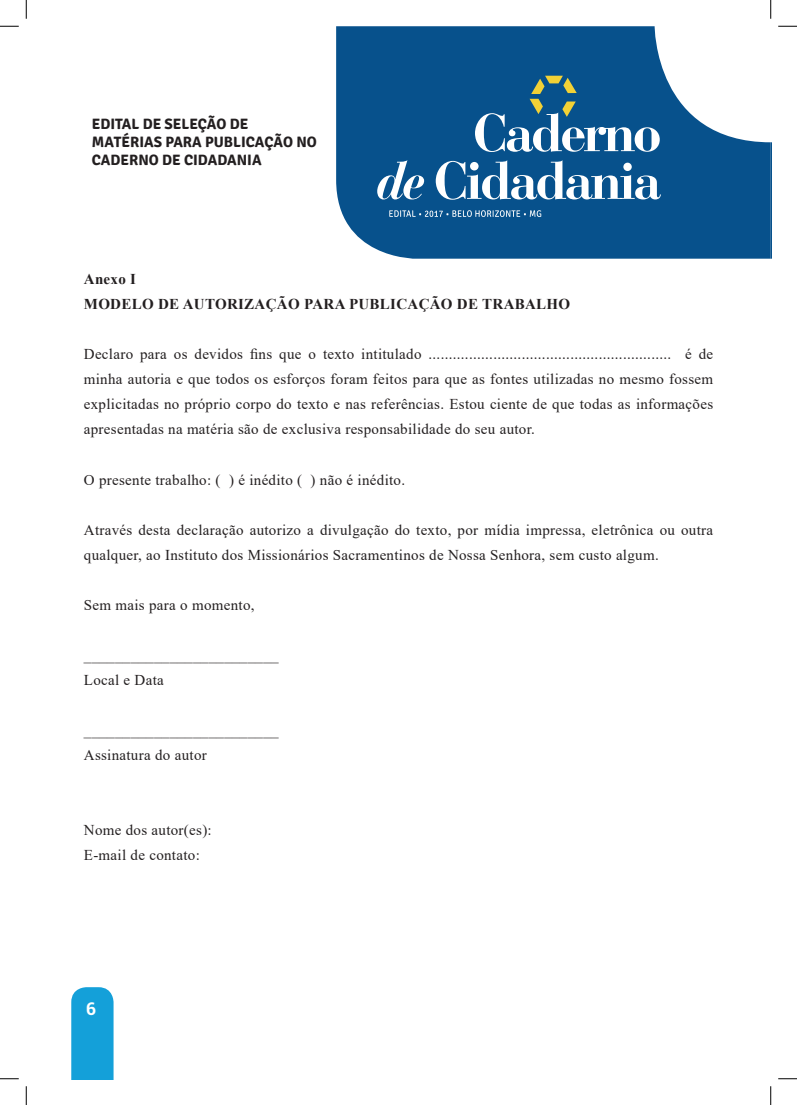
<style>
.page{position:relative;width:797px;height:1105px;background:#fff}
.page>*{position:absolute;margin:0;border:0;box-sizing:border-box;transform-origin:0 0}
.t1{font:700 17.5px "Roboto";color:#fff}
.t2{font:15px/25px "Times New Roman";letter-spacing:.02em;color:#231f20;text-align:justify}
.t3{font:700 15px/18px "Signika";color:#231f20}
.t4{font:700 15px "Times New Roman";letter-spacing:.02em;color:#231f20}
</style>
<div class="page">
<div style="left:71px;top:987px;width:42px;height:93px;background:#14a0d9"></div>
<svg style="left:770px;top:142px;width:1px;height:117px"></svg>
<svg style="left:336px;top:26px;width:434px;height:233px;fill:#07518c"></svg>
<svg style="left:389px;top:210px;width:152px;height:7px"></svg>
<svg style="left:377px;top:160px;width:284px;height:40px"></svg>
<svg style="left:475px;top:76px;width:184px;height:76px;background:#37719b"></svg>
<svg style="left:0;top:25px;width:19px;height:2px"></svg>
<svg style="left:778px;top:25px;width:19px;height:2px"></svg>
<svg style="left:0;top:1078px;width:19px;height:1px"></svg>
<svg style="left:778px;top:1078px;width:19px;height:1px"></svg>
<svg style="left:25px;top:0;width:2px;height:19px"></svg>
<svg style="left:25px;top:1086px;width:2px;height:19px"></svg>
<svg style="left:770px;top:0;width:1px;height:19px"></svg>
<svg style="left:770px;top:1086px;width:1px;height:19px"></svg>
<p class="t3" style="left:92px;top:115px;width:227px">EDITAL DE SELEÇÃO DE<br>MATÉRIAS PARA PUBLICAÇÃO NO<br>CADERNO DE CIDADANIA</p>
<p class="t4" style="left:84px;top:269px;width:54px">Anexo I</p>
<p class="t4" style="left:84px;top:294px;width:488px">MODELO DE AUTORIZAÇÃO PARA PUBLICAÇÃO DE TRABALHO</p>
<p class="t2" style="left:84px;top:341px;width:631px">Declaro para os devidos fins que o texto intitulado ............................................................ é de minha autoria e que todos os esforços foram feitos para que as fontes utilizadas no mesmo fossem explicitadas no próprio corpo do texto e nas referências. Estou ciente de que todas as informações apresentadas na matéria são de exclusiva responsabilidade do seu autor.</p>
<p class="t2" style="left:84px;top:466px;width:323px">O presente trabalho: ( ) é inédito ( ) não é inédito.</p>
<p class="t2" style="left:84px;top:516px;width:631px">Através desta declaração autorizo a divulgação do texto, por mídia impressa, eletrônica ou outra qualquer, ao Instituto dos Missionários Sacramentinos de Nossa Senhora, sem custo algum.</p>
<p class="t2" style="left:84px;top:591px;width:172px">Sem mais para o momento,</p>
<p class="t2" style="left:84px;top:641px;width:196px">_________________________</p>
<p class="t2" style="left:84px;top:666px;width:81px">Local e Data</p>
<p class="t2" style="left:84px;top:716px;width:196px">_________________________</p>
<p class="t2" style="left:84px;top:741px;width:124px">Assinatura do autor</p>
<p class="t2" style="left:84px;top:816px;width:129px">Nome dos autor(es):</p>
<p class="t2" style="left:84px;top:841px;width:117px">E-mail de contato:</p>
<p class="t1" style="left:86px;top:996px;width:12px">6</p>
</div>
